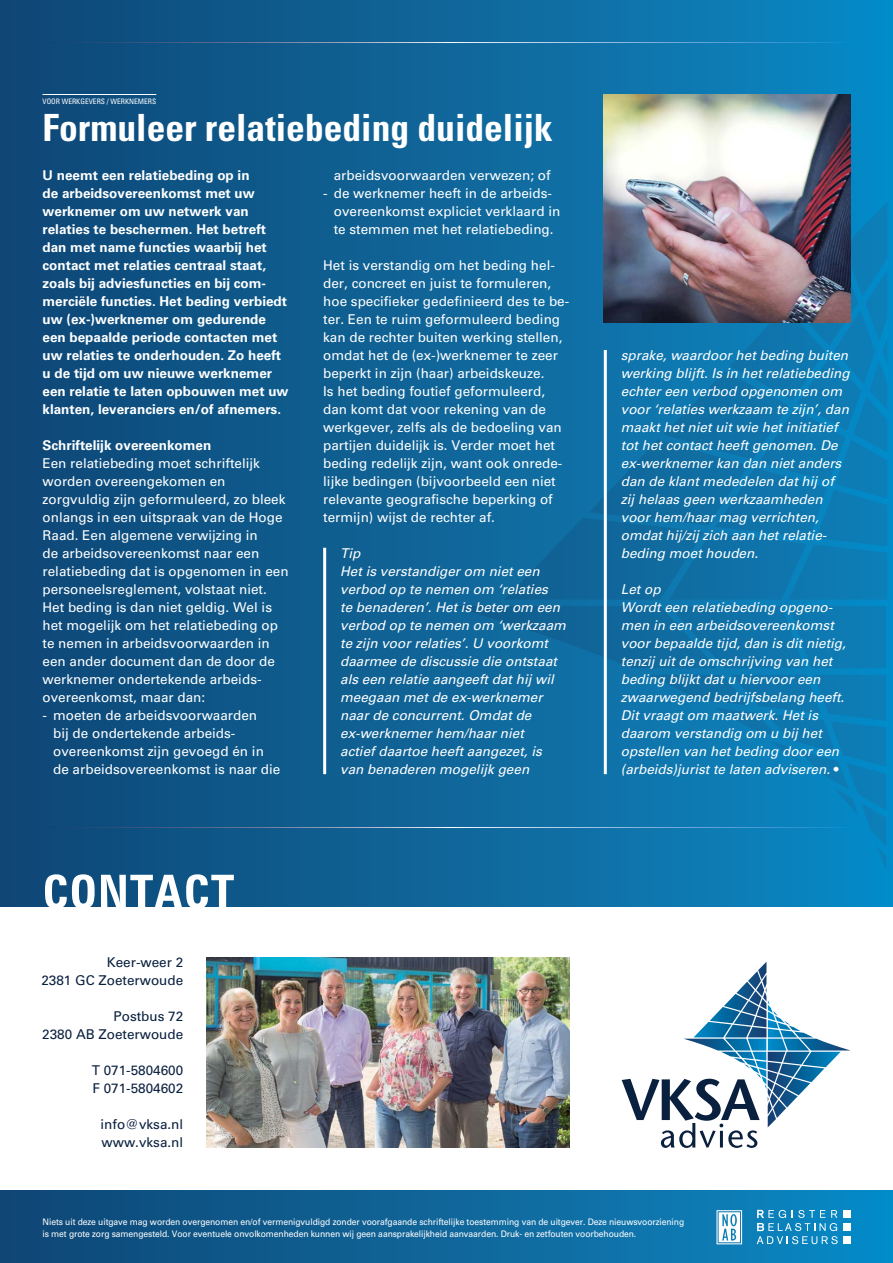
<style>
.page{position:relative;width:893px;height:1263px;background:#fff}
.page>*{position:absolute;margin:0;border:0;box-sizing:border-box;transform-origin:0 0}
.t1{font:700 condensed 37.5px "Univers LT Std";color:#fff}
.t2{font:13.5px/18px "Univers LT Std";color:#fff}
.t3{font:italic 13.5px/18px "Univers LT Std";color:#fff}
.t4{font:700 13.5px/18px "Univers LT Std";color:#fff}
.t5{font:13.5px/18px "Univers LT Std";color:#0a203f;text-align:right}
.t6{font:9px/12px "Univers LT Std";letter-spacing:-.01em;color:#fff;scale:.95 1}
.t7{font:condensed 7.5px "Univers LT Std";color:#fff}
.s1{font-style:normal}
</style>
<div class="page">
<div style="left:0;top:0;width:893px;height:907px;background:linear-gradient(to right,#104573,#0c89c4)"></div>
<div style="left:0;top:1191px;width:893px;height:72px;background:linear-gradient(to right,#104573,#0b89c5)"></div>
<svg style="left:452px;top:202px;width:435px;height:670px;background:#0e72a9"></svg>
<hr style="left:43px;top:42px;width:807px;height:1px;background:#fff">
<hr style="left:43px;top:827px;width:807px;height:1px;background:#fff">
<svg style="left:757px;top:1210px;width:81px;height:34px;background:#3799c9"></svg>
<div style="left:843px;top:1236px;width:7px;height:8px;background:#fff"></div>
<div style="left:843px;top:1223px;width:7px;height:8px;background:#fff"></div>
<div style="left:843px;top:1210px;width:7px;height:8px;background:#fff"></div>
<svg style="left:45px;top:874px;width:189px;height:33px"></svg>
<svg style="left:622px;top:962px;width:229px;height:186px"></svg>
<img style="left:207px;top:958px;width:362px;height:190px">
<svg style="left:716px;top:1210px;width:26px;height:34px"></svg>
<hr style="left:43px;top:94px;width:113px;height:1px;background:#fff">
<img style="left:604px;top:95px;width:246px;height:227px">
<hr style="left:323px;top:548px;width:3px;height:226px;background:#fff">
<hr style="left:604px;top:350px;width:3px;height:424px;background:#fff">
<p class="t7" style="left:43px;top:96px;width:115px">VOOR WERKGEVERS / WERKNEMERS</p>
<h1 class="t1" style="left:43px;top:105px;width:512px">Formuleer relatiebeding duidelijk</h1>
<p class="t4" style="left:43px;top:166px;width:248px">U neemt een relatiebeding op in<br>de arbeidsovereenkomst met uw werknemer om uw netwerk van relaties te beschermen. Het betreft dan met name functies waarbij het contact met relaties centraal staat, zoals bij adviesfuncties en bij com&shy;merciële functies. Het beding verbiedt uw (ex-)werknemer om gedurende een bepaalde periode contacten met uw relaties te onderhouden. Zo heeft u de tijd om uw nieuwe werknemer een relatie te laten opbouwen met uw klanten, leveranciers en/of afnemers.</p>
<p class="t4" style="left:43px;top:436px;width:170px">Schriftelijk overeenkomen</p>
<p class="t2" style="left:43px;top:454px;width:248px">Een relatiebeding moet schriftelijk worden overeengekomen en zorgvuldig zijn geformuleerd, zo bleek onlangs in een uitspraak van de Hoge Raad. Een algemene verwijzing in<br>de arbeidsovereenkomst naar een relatiebeding dat is opgenomen in een personeelsreglement, volstaat niet.<br>Het beding is dan niet geldig. Wel is het mogelijk om het relatiebeding op te nemen in arbeidsvoorwaarden in een ander document dan de door de werknemer ondertekende arbeids&shy;overeenkomst, maar dan:</p>
<p class="t2" style="left:53px;top:706px;width:229px;text-indent:-11px">- moeten de arbeidsvoorwaarden<br>bij de ondertekende arbeids&shy;overeenkomst zijn gevoegd én in de arbeidsovereenkomst is naar die</p>
<p class="t2" style="left:334px;top:166px;width:218px">arbeidsvoorwaarden verwezen; of</p>
<p class="t2" style="left:334px;top:184px;width:228px;text-indent:-11px">- de werknemer heeft in de arbeids&shy;overeenkomst expliciet verklaard in te stemmen met het relatiebeding.</p>
<p class="t2" style="left:323px;top:256px;width:248px">Het is verstandig om het beding hel&shy;der, concreet en juist te formuleren, hoe specifieker gedefinieerd des te be&shy;ter. Een te ruim geformuleerd beding kan de rechter buiten werking stellen, omdat het de (ex-)werknemer te zeer beperkt in zijn (haar) arbeidskeuze.<br>Is het beding foutief geformuleerd, dan komt dat voor rekening van de werkgever, zelfs als de bedoeling van partijen duidelijk is. Verder moet het beding redelijk zijn, want ook onrede&shy;lijke bedingen (bijvoorbeeld een niet relevante geografische beperking of termijn) wijst de rechter af.</p>
<p class="t3" style="left:340px;top:544px;width:227px">Tip<br>Het is verstandiger om niet een verbod op te nemen om ‘relaties<br>te benaderen’. Het is beter om een verbod op te nemen om ‘werkzaam te zijn voor relaties’. U voorkomt daarmee de discussie die ontstaat als een relatie aangeeft dat hij wil meegaan met de ex-werknemer naar de concurrent. Omdat de ex-werknemer hem/haar niet<br>actief daartoe heeft aangezet, is van benaderen mogelijk geen</p>
<p class="t3" style="left:621px;top:346px;width:230px">sprake, waardoor het beding buiten werking blijft. Is in het relatiebeding echter een verbod opgenomen om voor ‘relaties werkzaam te zijn’, dan maakt het niet uit wie het initiatief tot het contact heeft genomen. De ex-werknemer kan dan niet anders dan de klant mededelen dat hij of zij helaas geen werkzaamheden voor hem/haar mag verrichten, omdat hij/zij zich aan het relatie&shy;beding moet houden.</p>
<p class="t3" style="left:621px;top:580px;width:227px">Let op<br>Wordt een relatiebeding opgeno&shy;men in een arbeidsovereenkomst voor bepaalde tijd, dan is dit nietig, tenzij uit de omschrijving van het beding blijkt dat u hiervoor een zwaarwegend bedrijfsbelang heeft.<br>Dit vraagt om maatwerk. Het is daarom verstandig om u bij het opstellen van het beding door een (arbeids)jurist te laten adviseren. <span class="s1">•</span></p>
<p class="t5" style="left:41px;top:954px;width:143px">Keer-weer 2<br>2381 GC Zoeterwoude</p>
<p class="t5" style="left:42px;top:1008px;width:143px">Postbus 72<br>2380 AB Zoeterwoude</p>
<p class="t5" style="left:92px;top:1062px;width:93px;text-align:left">T 071-5804600<br>F 071-5804602</p>
<p class="t5" style="left:101px;top:1116px;width:84px;text-align:left">info@vksa.nl www.vksa.nl</p>
<p class="t6" style="left:43px;top:1216px;width:677px">Niets uit deze uitgave mag worden overgenomen en/of vermenigvuldigd zonder voorafgaande schriftelijke toestemming van de uitgever. Deze nieuwsvoorziening is met grote zorg samengesteld. Voor eventuele onvolkomenheden kunnen wij geen aansprakelijkheid aanvaarden. Druk- en zetfouten voorbehouden.</p>
</div>
